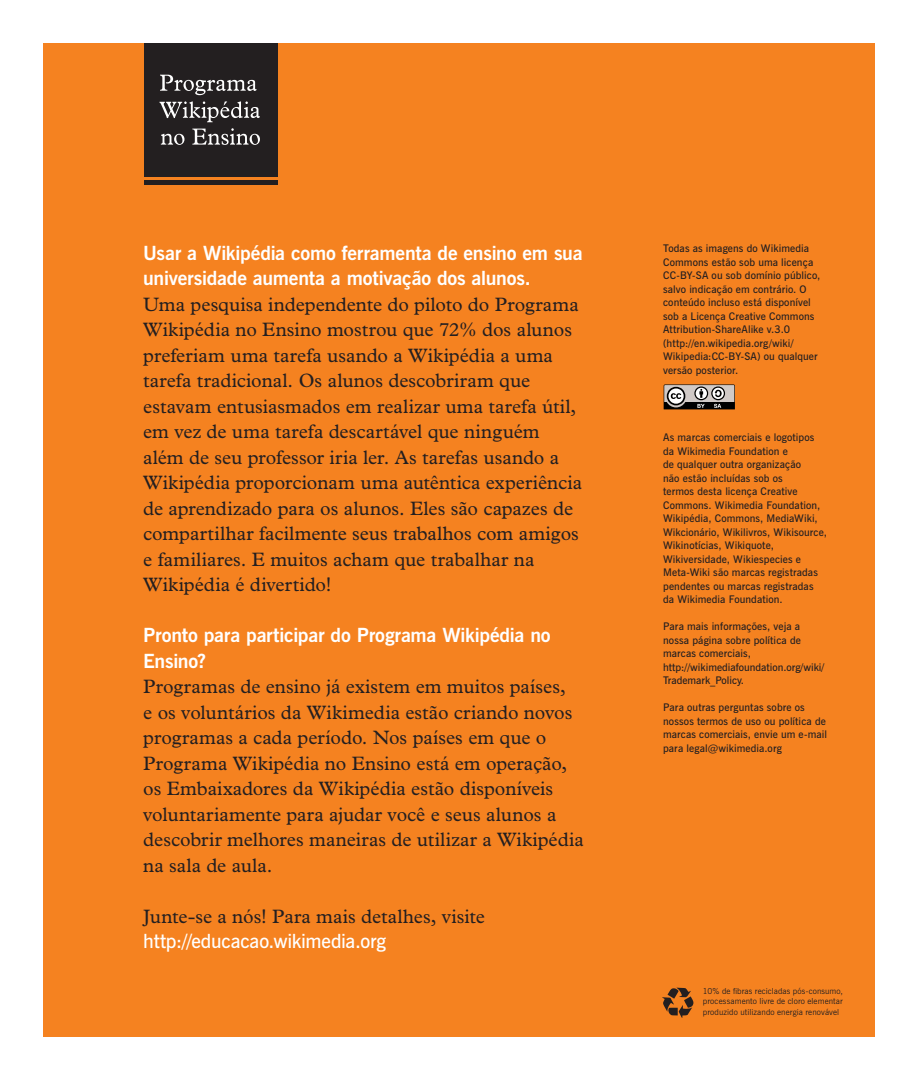
<style>
.page{position:relative;width:918px;height:1080px;background:#fff}
.page>*{position:absolute;margin:0;border:0;box-sizing:border-box;transform-origin:0 0}
.t1{font:19.5px/25.5px "Plantin MT Std";color:#231f20}
.t2{font:700 19.5px/25.5px "News Gothic BT";letter-spacing:-.01em;color:#fff}
.t3{font:600 19.5px "News Gothic BT";letter-spacing:-.01em;color:#fff}
.t4{font:600 10.5px/13.5px "News Gothic BT";letter-spacing:.01em;color:#231f20}
.t5{font:8.25px/10.5px "News Gothic BT";letter-spacing:.01em;color:#231f20;text-align:justify}
</style>
<div class="page">
<div style="left:43px;top:43px;width:832px;height:994px;background:#f58220"></div>
<div style="left:145px;top:43px;width:133px;height:134px;background:#231f20"></div>
<hr style="left:145px;top:184px;width:133px;height:3px;background:#fff">
<hr style="left:145px;top:177px;width:133px;height:3px;background:#fff">
<hr style="left:145px;top:180px;width:133px;height:4px;background:#231f20">
<svg style="left:160px;top:75px;width:97px;height:20px"></svg>
<svg style="left:159px;top:101px;width:101px;height:21px"></svg>
<svg style="left:161px;top:134px;width:23px;height:11px"></svg>
<svg style="left:192px;top:128px;width:68px;height:17px"></svg>
<svg style="left:662px;top:988px;width:31px;height:30px"></svg>
<svg style="left:664px;top:384px;width:71px;height:25px;background:#85807d"></svg>
<h1 class="t2" style="left:143px;top:240px;width:441px">Usar a Wikipédia como ferramenta de ensino em sua universidade aumenta a motivação dos alunos.</h1>
<p class="t1" style="left:143px;top:292px;width:440px">Uma pesquisa independente do piloto do Programa Wikipédia no Ensino mostrou que 72% dos alunos preferiam uma tarefa usando a Wikipédia a uma tarefa tradicional. Os alunos descobriram que estavam entusiasmados em realizar uma tarefa útil, em vez de uma tarefa descartável que ninguém além de seu professor iria ler. As tarefas usando a Wikipédia proporcionam uma autêntica experiência de aprendizado para os alunos. Eles são capazes de compartilhar facilmente seus trabalhos com amigos e familiares. E muitos acham que trabalhar na Wikipédia é divertido!</p>
<h1 class="t2" style="left:143px;top:622px;width:409px">Pronto para participar do Programa Wikipédia no<br>Ensino?</h1>
<p class="t1" style="left:143px;top:674px;width:442px">Programas de ensino já existem em muitos países,<br>e os voluntários da Wikimedia estão criando novos programas a cada período. Nos países em que o Programa Wikipédia no Ensino está em operação, os Embaixadores da Wikipédia estão disponíveis voluntariamente para ajudar você e seus alunos a descobrir melhores maneiras de utilizar a Wikipédia na sala de aula.</p>
<h1 class="t1" style="left:143px;top:904px;width:343px">Junte-se a nós! Para mais detalhes, visite</h1>
<h1 class="t3" style="left:143px;top:930px;width:244px">http://educacao.wikimedia.org</h1>
<p class="t4" style="left:663px;top:242px;width:159px">Todas as imagens do Wikimedia<br>Commons estão sob uma licença<br>CC-BY-SA ou sob domínio público, salvo indicação em contrário. O conteúdo incluso está disponível sob a Licença Creative Commons<br>Attribution-ShareAlike v.3.0 (http://en.wikipedia.org/wiki/<br>Wikipedia:CC-BY-SA) ou qualquer versão posterior.</p>
<p class="t4" style="left:663px;top:431px;width:166px">As marcas comerciais e logotipos da Wikimedia Foundation e<br>de qualquer outra organização<br>não estão incluídas sob os<br>termos desta licença Creative<br>Commons. Wikimedia Foundation,<br>Wikipédia, Commons, MediaWiki,<br>Wikcionário, Wikilivros, Wikisource,<br>Wikinotícias, Wikiquote,<br>Wikiversidade, Wikiespecies e<br>Meta-Wiki são marcas registradas pendentes ou marcas registradas da Wikimedia Foundation.</p>
<p class="t4" style="left:663px;top:620px;width:163px">Para mais informações, veja a nossa página sobre política de marcas comerciais, http://wikimediafoundation.org/wiki/<br>Trademark_Policy.</p>
<p class="t4" style="left:663px;top:701px;width:165px">Para outras perguntas sobre os nossos termos de uso ou política de marcas comerciais, envie um e-mail para legal@wikimedia.org</p>
<p class="t5" style="left:703px;top:986px;width:142px">10% de fibras recicladas pós-consumo, processamento livre de cloro elementar produzido utilizando energia renovável</p>
</div>
